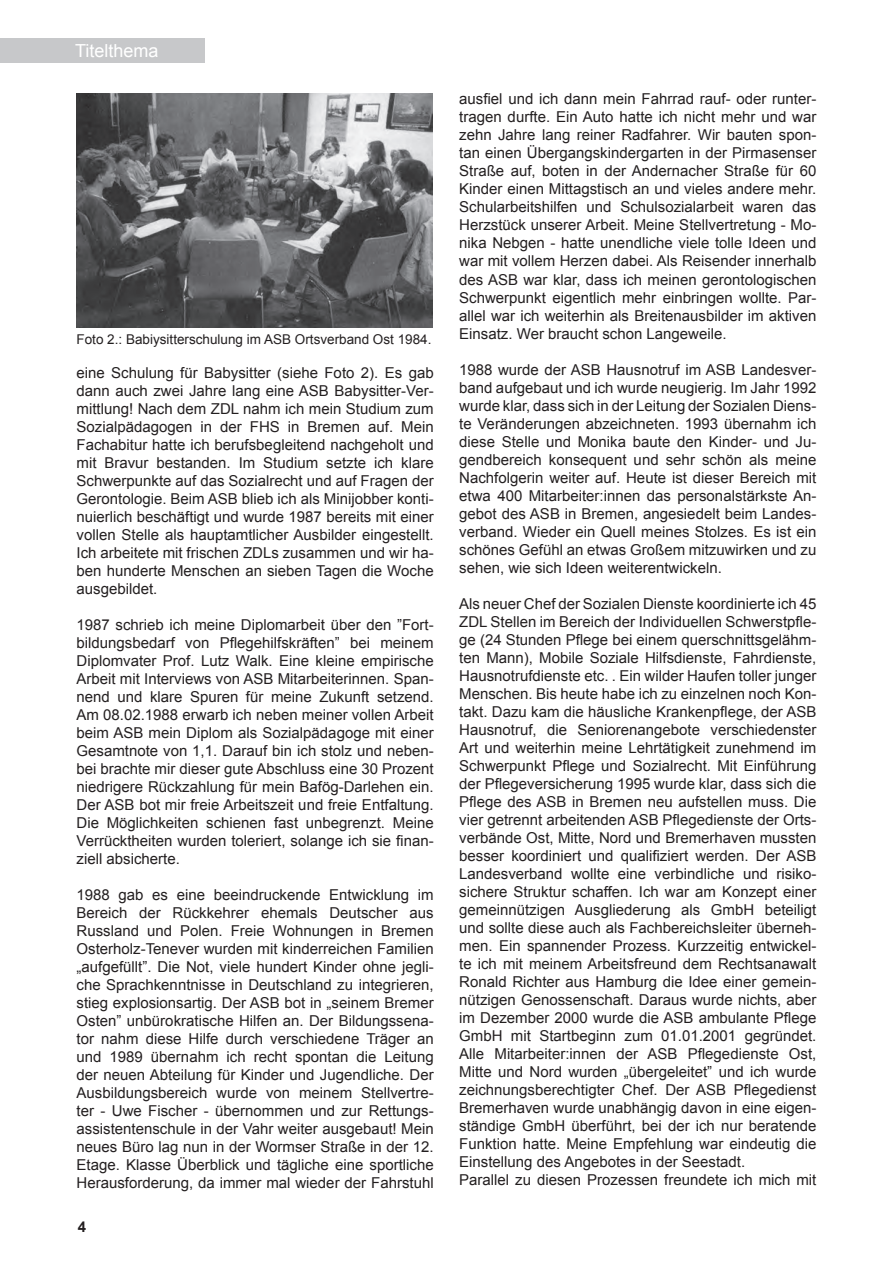
<style>
.page{position:relative;width:893px;height:1263px;background:#fff}
.page>*{position:absolute;margin:0;border:0;box-sizing:border-box;transform-origin:0 0}
.t1{font:18px "Arial";color:#fff}
.t2{font:15px/18px "Arial";color:#231f20;text-align:justify}
.t3{font:700 15px "Arial";color:#231f20}
.t4{font:13.5px "Arial";color:#231f20}
</style>
<div class="page">
<div style="left:0;top:38px;width:204px;height:25px;background:#c7c8ca"></div>
<img style="left:77px;top:94px;width:355px;height:233px">
<p class="t1" style="left:75px;top:39px;width:85px">Titelthema</p>
<p class="t4" style="left:77px;top:330px;width:356px">Foto 2.: Babiysitterschulung im ASB Ortsverband Ost 1984.</p>
<p class="t2" style="left:77px;top:364px;width:359px">eine Schulung für Babysitter (siehe Foto 2). Es gab dann auch zwei Jahre lang eine ASB Babysitter-Ver&shy;mittlung! Nach dem ZDL nahm ich mein Studium zum Sozialpädagogen in der FHS in Bremen auf. Mein Fachabitur hatte ich berufsbegleitend nachgeholt und mit Bravur bestanden. Im Studium setzte ich klare Schwerpunkte auf das Sozialrecht und auf Fragen der Gerontologie. Beim ASB blieb ich als Minijobber konti&shy;nuierlich beschäftigt und wurde 1987 bereits mit einer vollen Stelle als hauptamtlicher Ausbilder eingestellt.<br>Ich arbeitete mit frischen ZDLs zusammen und wir ha&shy;ben hunderte Menschen an sieben Tagen die Woche ausgebildet.</p>
<p class="t2" style="left:77px;top:616px;width:359px">1987 schrieb ich meine Diplomarbeit über den ”Fort&shy;bildungsbedarf von Pflegehilfskräften” bei meinem Diplomvater Prof. Lutz Walk. Eine kleine empirische Arbeit mit Interviews von ASB Mitarbeiterinnen. Span&shy;nend und klare Spuren für meine Zukunft setzend.<br>Am 08.02.1988 erwarb ich neben meiner vollen Arbeit beim ASB mein Diplom als Sozialpädagoge mit einer Gesamtnote von 1,1. Darauf bin ich stolz und neben&shy;bei brachte mir dieser gute Abschluss eine 30 Prozent niedrigere Rückzahlung für mein Bafög-Darlehen ein.<br>Der ASB bot mir freie Arbeitszeit und freie Entfaltung.<br>Die Möglichkeiten schienen fast unbegrenzt. Meine Verrücktheiten wurden toleriert, solange ich sie finan&shy;ziell absicherte.</p>
<p class="t2" style="left:77px;top:886px;width:359px">1988 gab es eine beeindruckende Entwicklung im Bereich der Rückkehrer ehemals Deutscher aus Russland und Polen. Freie Wohnungen in Bremen Osterholz-Tenever wurden mit kinderreichen Familien „aufgefüllt”. Die Not, viele hundert Kinder ohne jegli&shy;che Sprachkenntnisse in Deutschland zu integrieren, stieg explosionsartig. Der ASB bot in „seinem Bremer Osten” unbürokratische Hilfen an. Der Bildungssena&shy;tor nahm diese Hilfe durch verschiedene Träger an und 1989 übernahm ich recht spontan die Leitung der neuen Abteilung für Kinder und Jugendliche. Der Ausbildungsbereich wurde von meinem Stellvertre&shy;ter - Uwe Fischer - übernommen und zur Rettungs&shy;assistentenschule in der Vahr weiter ausgebaut! Mein neues Büro lag nun in der Wormser Straße in der 12.<br>Etage. Klasse Überblick und tägliche eine sportliche Herausforderung, da immer mal wieder der Fahrstuhl</p>
<p class="t3" style="left:78px;top:1217px;width:10px">4</p>
<p class="t2" style="left:459px;top:90px;width:359px">ausfiel und ich dann mein Fahrrad rauf- oder runter&shy;tragen durfte. Ein Auto hatte ich nicht mehr und war zehn Jahre lang reiner Radfahrer. Wir bauten spon&shy;tan einen Übergangskindergarten in der Pirmasenser Straße auf, boten in der Andernacher Straße für 60<br>Kinder einen Mittagstisch an und vieles andere mehr.<br>Schularbeitshilfen und Schulsozialarbeit waren das Herzstück unserer Arbeit. Meine Stellvertretung - Mo&shy;nika Nebgen - hatte unendliche viele tolle Ideen und war mit vollem Herzen dabei. Als Reisender innerhalb des ASB war klar, dass ich meinen gerontologischen Schwerpunkt eigentlich mehr einbringen wollte. Par&shy;allel war ich weiterhin als Breitenausbilder im aktiven Einsatz. Wer braucht schon Langeweile.</p>
<p class="t2" style="left:459px;top:360px;width:359px">1988 wurde der ASB Hausnotruf im ASB Landesver&shy;band aufgebaut und ich wurde neugierig. Im Jahr 1992 wurde klar, dass sich in der Leitung der Sozialen Diens&shy;te Veränderungen abzeichneten. 1993 übernahm ich diese Stelle und Monika baute den Kinder- und Ju&shy;gendbereich konsequent und sehr schön als meine Nachfolgerin weiter auf. Heute ist dieser Bereich mit etwa 400 Mitarbeiter:innen das personalstärkste An&shy;gebot des ASB in Bremen, angesiedelt beim Landes&shy;verband. Wieder ein Quell meines Stolzes. Es ist ein schönes Gefühl an etwas Großem mitzuwirken und zu sehen, wie sich Ideen weiterentwickeln.</p>
<p class="t2" style="left:459px;top:594px;width:359px;text-align:left">Als neuer Chef der Sozialen Dienste koordinierte ich 45<br>ZDL Stellen im Bereich der Individuellen Schwerstpfle&shy;ge (24 Stunden Pflege bei einem querschnittsgelähm&shy;ten Mann), Mobile Soziale Hilfsdienste, Fahrdienste, Hausnotrufdienste etc. . Ein wilder Haufen toller junger Menschen. Bis heute habe ich zu einzelnen noch Kon&shy;takt. Dazu kam die häusliche Krankenpflege, der ASB Hausnotruf, die Seniorenangebote verschiedenster Art und weiterhin meine Lehrtätigkeit zunehmend im Schwerpunkt Pflege und Sozialrecht. Mit Einführung der Pflegeversicherung 1995 wurde klar, dass sich die Pflege des ASB in Bremen neu aufstellen muss. Die vier getrennt arbeitenden ASB Pflegedienste der Orts&shy;verbände Ost, Mitte, Nord und Bremerhaven mussten besser koordiniert und qualifiziert werden. Der ASB Landesverband wollte eine verbindliche und risiko&shy;sichere Struktur schaffen. Ich war am Konzept einer gemeinnützigen Ausgliederung als GmbH beteiligt und sollte diese auch als Fachbereichsleiter überneh&shy;men. Ein spannender Prozess. Kurzzeitig entwickel&shy;te ich mit meinem Arbeitsfreund dem Rechtsanawalt Ronald Richter aus Hamburg die Idee einer gemein&shy;nützigen Genossenschaft. Daraus wurde nichts, aber im Dezember 2000 wurde die ASB ambulante Pflege GmbH mit Startbeginn zum 01.01.2001 gegründet.<br>Alle Mitarbeiter:innen der ASB Pflegedienste Ost, Mitte und Nord wurden „übergeleitet” und ich wurde zeichnungsberechtigter Chef. Der ASB Pflegedienst Bremerhaven wurde unabhängig davon in eine eigen&shy;ständige GmbH überführt, bei der ich nur beratende Funktion hatte. Meine Empfehlung war eindeutig die Einstellung des Angebotes in der Seestadt.<br>Parallel zu diesen Prozessen freundete ich mich mit</p>
</div>
